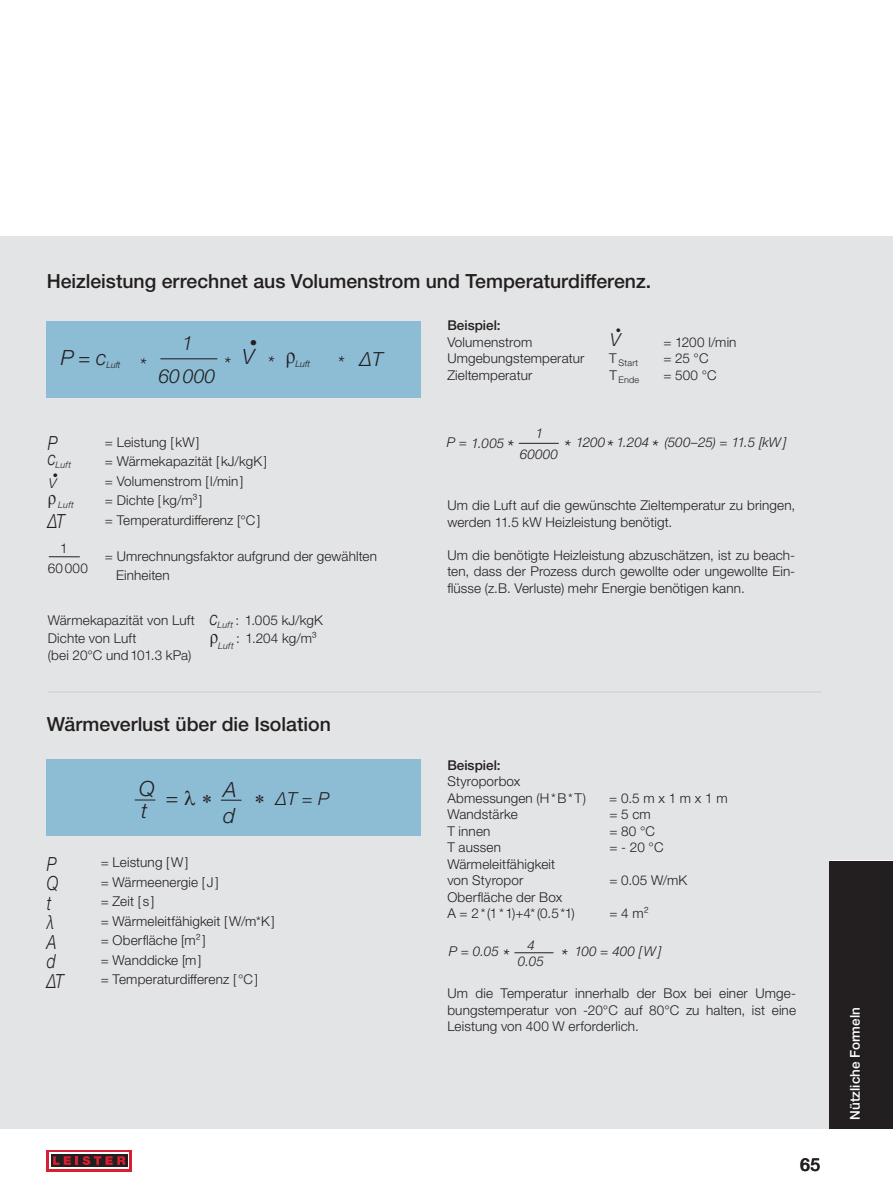
<style>
.page{position:relative;width:893px;height:1195px;background:#fff}
.page>*{position:absolute;margin:0;border:0;box-sizing:border-box;transform-origin:0 0}
.t1{font:italic 300 21px/25.8px "Helvetica Neue LTW1 G";color:#231f20}
.t2{font:500 19.5px "Helvetica Neue LTW1 G";color:#231f20}
.t3{font:italic 300 19.5px "Helvetica Neue LTW1 G";color:#231f20}
.t4{font:italic 300 19.5px "Helvetica Neue LTW1 G";color:#231f20;scale:.8 1}
.t5{font:italic 300 18px "Helvetica Neue LTW1 G";color:#231f20}
.t6{font:500 18px "Helvetica Neue LTW1 G";color:#231f20}
.t7{font:300 15px "Helvetica Neue LTW1 G";color:#231f20}
.t8{font:300 13.5px/16.5px "Helvetica Neue LTW1 G";letter-spacing:.01em;color:#231f20}
.t9{font:italic 300 13.5px/20.4px "Helvetica Neue LTW1 G";letter-spacing:.005em;color:#231f20;text-align:center}
.t10{font:500 13.5px "Helvetica Neue LTW1 G";color:#231f20}
.t11{font:500 13.5px "Helvetica Neue LTW1 G";color:#fff}
.t12{font:300 10.5px "Helvetica Neue LTW1 G";color:#231f20}
.t13{font:italic 300 9px "Helvetica Neue LTW1 G";letter-spacing:.005em;color:#231f20}
.t14{font:300 9px "Helvetica Neue LTW1 G";letter-spacing:.025em;color:#231f20}
.t15{font:italic 300 9px "Helvetica Neue LTW1 G";letter-spacing:.005em;color:#231f20;scale:.95 1}
.s1{font-style:italic;font-size:19.5px}
</style>
<div class="page">
<div style="left:0;top:236px;width:893px;height:893px;background:#e3e4e5"></div>
<div style="left:47px;top:1150px;width:85px;height:21px;background:#d82032"></div>
<div style="left:49px;top:1152px;width:80px;height:17px;background:#fff"></div>
<div style="left:51px;top:1154px;width:77px;height:13px;background:#231f20"></div>
<svg style="left:53px;top:1156px;width:72px;height:9px"></svg>
<div style="left:47px;top:321px;width:374px;height:77px;background:#8dbcd5"></div>
<div style="left:47px;top:759px;width:374px;height:76px;background:#8dbcd5"></div>
<hr style="left:48px;top:691px;width:773px;height:2px;background:#d5d6d5">
<div style="left:829px;top:861px;width:64px;height:268px;background:#231f20"></div>
<hr style="left:519px;top:443px;width:40px;height:1px;background:#231f20">
<svg style="left:221px;top:800px;width:20px;height:1px"></svg>
<svg style="left:135px;top:800px;width:20px;height:1px"></svg>
<hr style="left:514px;top:952px;width:39px;height:1px;background:#231f20">
<hr style="left:160px;top:358px;width:57px;height:1px;background:#231f20">
<hr style="left:49px;top:556px;width:31px;height:1px;background:#231f20">
<h2 class="t2" style="left:47px;top:274px;width:606px">Heizleistung errechnet aus Volumenstrom und Temperaturdifferenz.</h2>
<h1 class="t1" style="left:61px;top:345px;width:47px">P=c</h1>
<p class="t15" style="left:106px;top:360px;width:16px">Luft</p>
<p class="t7" style="left:250px;top:337px;width:9px">•</p>
<h2 class="t3" style="left:140px;top:353px;width:8px">*</h2>
<h2 class="t3" style="left:224px;top:352px;width:8px">*</h2>
<h2 class="t3" style="left:267px;top:352px;width:8px">*</h2>
<h2 class="t3" style="left:337px;top:348px;width:47px">* ΔT</h2>
<p class="t13" style="left:295px;top:359px;width:16px">Luft</p>
<h2 class="t3" style="left:158px;top:364px;width:59px">60 000</h2>
<h2 class="t4" style="left:48px;top:432px;width:14px">P</h2>
<p class="t13" style="left:48px;top:459px;width:25px"><sup>c</sup>Luft</p>
<p class="t13" style="left:58px;top:500px;width:17px">Luft</p>
<h2 class="t4" style="left:48px;top:510px;width:23px">ΔT</h2>
<p class="t12" style="left:53px;top:472px;width:7px">•</p>
<p class="t9" style="left:49px;top:473px;width:10px">V</p>
<p class="t8" style="left:60px;top:541px;width:9px">1</p>
<p class="t8" style="left:48px;top:561px;width:42px">60 000</p>
<p class="t8" style="left:105px;top:433px;width:164px;line-height:19.5px">= Leistung [ kW ]<br>= Wärmekapazität [ kJ/kgK ] = Volumenstrom [ l/min ]<br>= Dichte [ kg/m³ ]<br>= Temperaturdifferenz [°C ]</p>
<p class="t8" style="left:116px;top:547px;width:262px;line-height:19.5px;text-indent:-11px">= Umrechnungsfaktor aufgrund der gewählten<br>Einheiten</p>
<p class="t8" style="left:48px;top:612px;width:276px;line-height:18px">Wärmekapazität von Luft <span class="s1">c</span><sub>Luft</sub> : 1.005 kJ/kgK<br>Dichte von Luft</p>
<p class="t8" style="left:218px;top:631px;width:100px"><sub>Luft</sub> : 1.204 kg/m³</p>
<p class="t8" style="left:48px;top:648px;width:145px">(bei 20°C und 101.3 kPa)</p>
<h2 class="t2" style="left:47px;top:717px;width:286px">Wärmeverlust über die Isolation</h2>
<h1 class="t1" style="left:139px;top:778px;width:17px;line-height:22px">Q t</h1>
<h3 class="t5" style="left:276px;top:788px;width:55px">ΔT = P</h3>
<h1 class="t1" style="left:223px;top:777px;width:15px">A d</h1>
<h1 class="t1" style="left:166px;top:785px;width:14px">=</h1>
<h2 class="t4" style="left:47px;top:853px;width:14px">P</h2>
<p class="t8" style="left:101px;top:855px;width:89px">= Leistung [ W ]</p>
<h2 class="t4" style="left:47px;top:872px;width:16px">Q</h2>
<p class="t8" style="left:101px;top:875px;width:119px">= Wärmeenergie [ J ]</p>
<h2 class="t4" style="left:47px;top:892px;width:7px">t</h2>
<p class="t8" style="left:101px;top:894px;width:55px">= Zeit [ s ]</p>
<h2 class="t4" style="left:47px;top:911px;width:10px">λ</h2>
<p class="t8" style="left:101px;top:914px;width:175px">= Wärmeleitfähigkeit [ W/m*K ]</p>
<h2 class="t4" style="left:47px;top:930px;width:14px">A</h2>
<p class="t8" style="left:101px;top:933px;width:106px">= Oberfläche [m² ]</p>
<h2 class="t4" style="left:47px;top:950px;width:13px">d</h2>
<p class="t8" style="left:101px;top:953px;width:102px">= Wanddicke [m ]</p>
<h2 class="t4" style="left:47px;top:969px;width:23px">ΔT</h2>
<p class="t8" style="left:101px;top:972px;width:159px">= Temperaturdifferenz [ °C ]</p>
<p class="t10" style="left:447px;top:321px;width:55px">Beispiel:</p>
<p class="t8" style="left:447px;top:335px;width:86px">Volumenstrom</p>
<p class="t8" style="left:663px;top:335px;width:75px">= 1200 l/min</p>
<p class="t8" style="left:447px;top:352px;width:138px">Umgebungstemperatur</p>
<p class="t14" style="left:609px;top:360px;width:31px"><sup>T</sup> Start</p>
<p class="t8" style="left:663px;top:352px;width:47px">= 25 °C</p>
<p class="t8" style="left:447px;top:368px;width:86px">Zieltemperatur</p>
<p class="t14" style="left:609px;top:376px;width:31px"><sup>T</sup> Ende</p>
<p class="t8" style="left:663px;top:368px;width:55px">= 500 °C</p>
<p class="t12" style="left:616px;top:326px;width:7px">•</p>
<h3 class="t5" style="left:610px;top:329px;width:12px">V</h3>
<p class="t9" style="left:447px;top:433px;width:59px">P = 1.005</p>
<p class="t9" style="left:520px;top:423px;width:40px">1<br>60000</p>
<p class="t9" style="left:576px;top:432px;width:211px">1200 1.204 (500–25) = 11.5 [kW ]</p>
<h2 class="t3" style="left:507px;top:436px;width:8px">*</h2>
<h2 class="t3" style="left:564px;top:436px;width:51px">* *</h2>
<h2 class="t3" style="left:652px;top:436px;width:8px">*</h2>
<p class="t8" style="left:447px;top:498px;width:349px">Um die Luft auf die gewünschte Zieltemperatur zu bringen, werden 11.5 kW Heizleistung benötigt.</p>
<p class="t8" style="left:447px;top:548px;width:349px;text-align:justify">Um die benötigte Heizleistung abzuschätzen, ist zu beach&shy;ten, dass der Prozess durch gewollte oder ungewollte Ein&shy;flüsse (z.B. Verluste) mehr Energie benötigen kann.</p>
<p class="t10" style="left:447px;top:760px;width:55px">Beispiel:</p>
<p class="t8" style="left:447px;top:774px;width:140px">Styroporbox<br>Abmessungen (H * B * T)</p>
<p class="t8" style="left:609px;top:791px;width:120px">= 0.5 m x 1 m x 1 m</p>
<p class="t8" style="left:447px;top:807px;width:72px">Wandstärke</p>
<p class="t8" style="left:609px;top:807px;width:43px">= 5 cm</p>
<p class="t8" style="left:447px;top:824px;width:45px">T innen</p>
<p class="t8" style="left:609px;top:824px;width:47px">= 80 °C</p>
<p class="t8" style="left:447px;top:840px;width:55px">T aussen</p>
<p class="t8" style="left:609px;top:840px;width:56px">= - 20 °C</p>
<p class="t8" style="left:447px;top:857px;width:109px">Wärmeleitfähigkeit von Styropor</p>
<p class="t8" style="left:609px;top:873px;width:79px">= 0.05 W/mK</p>
<p class="t8" style="left:447px;top:890px;width:129px">Oberfläche der Box<br>A = 2 * (1 * 1)+4* (0.5 *1)</p>
<p class="t8" style="left:609px;top:906px;width:41px">= 4 m²</p>
<p class="t9" style="left:449px;top:941px;width:52px">P = 0.05</p>
<p class="t9" style="left:518px;top:937px;width:27px;line-height:16.2px">4<br>0.05</p>
<p class="t9" style="left:575px;top:941px;width:88px">100 = 400 [ W ]</p>
<p class="t8" style="left:447px;top:987px;width:350px;text-align:justify">Um die Temperatur innerhalb der Box bei einer Umge&shy;bungstemperatur von -20°C auf 80°C zu halten, ist eine Leistung von 400 W erforderlich.</p>
<h2 class="t3" style="left:502px;top:945px;width:8px">*</h2>
<h2 class="t3" style="left:561px;top:945px;width:8px">*</h2>
<h3 class="t6" style="left:800px;top:1158px;width:22px">65</h3>
<p class="t11" style="left:850px;top:1120px;width:114px;rotate:-90deg">Nützliche Formeln</p>
</div>
